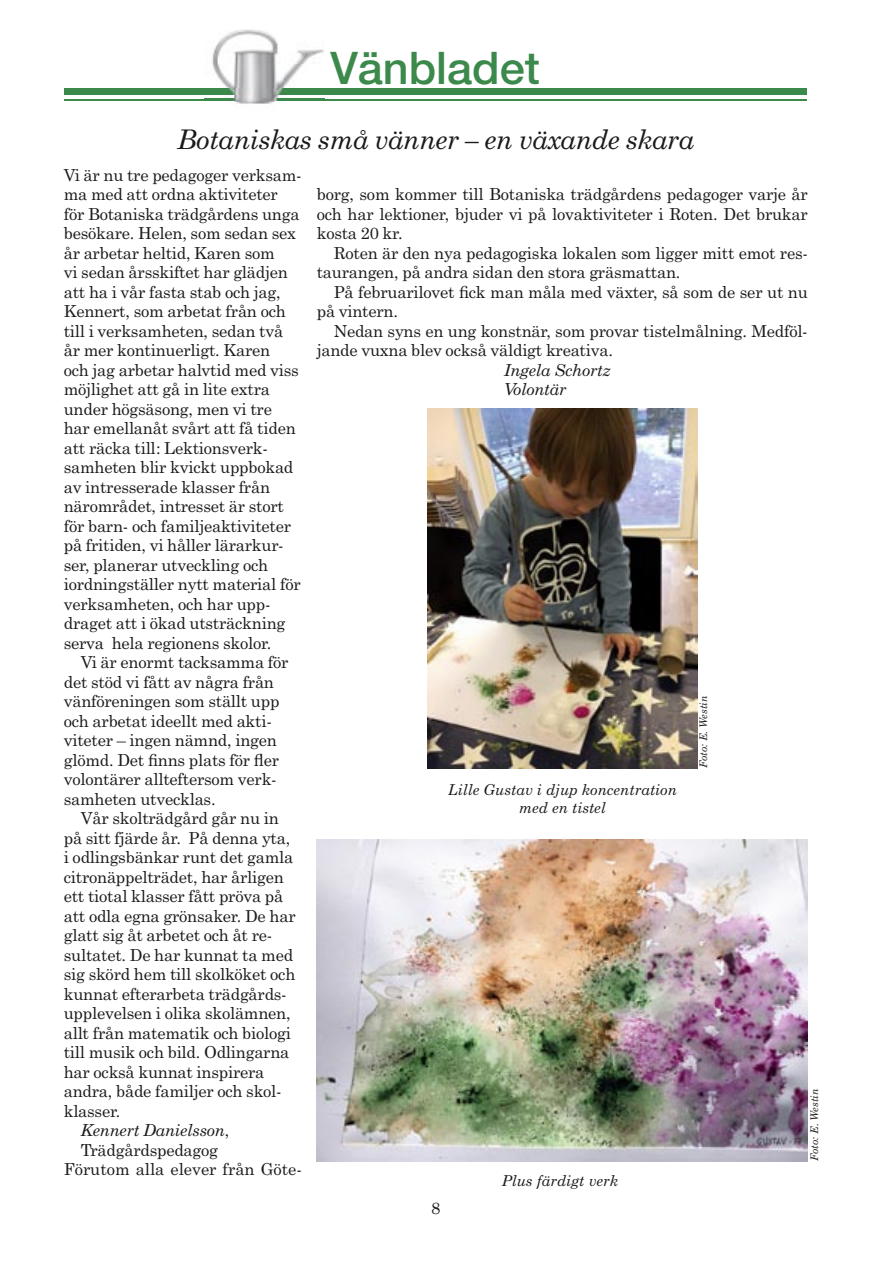
<style>
.page{position:relative;width:893px;height:1263px;background:#fff}
.page>*{position:absolute;margin:0;border:0;box-sizing:border-box;transform-origin:0 0}
.t1{font:500 45px "Helvetica Neue";color:#3c894c}
.t2{font:italic 27px "Century Schoolbook Std";letter-spacing:-.015em;color:#1a1a1b}
.t3{font:16.5px/19.5px "Century Schoolbook Std";letter-spacing:-.015em;color:#1a1a1b}
.t4{font:italic 16.5px/19.5px "Century Schoolbook Std";letter-spacing:-.015em;color:#1a1a1b}
.t5{font:italic 15px/18px "Century Schoolbook Std";color:#1a1a1b;text-align:center}
.t6{font:italic 10.5px "Century Schoolbook Std";color:#1a1a1b}
.s1{font-style:normal}
</style>
<div class="page">
<div style="left:64px;top:89px;width:742px;height:6px;background:#3c894c"></div>
<hr style="left:64px;top:99px;width:742px;height:2px;background:#3c894c">
<img style="left:205px;top:29px;width:119px;height:75px">
<img style="left:205px;top:89px;width:119px;height:6px">
<img style="left:427px;top:408px;width:270px;height:360px">
<img style="left:317px;top:839px;width:490px;height:322px">
<h1 class="t1" style="left:330px;top:42px;width:211px">Vänbladet</h1>
<h2 class="t2" style="left:177px;top:122px;width:519px">Botaniskas små vänner – en växande skara</h2>
<p class="t3" style="left:64px;top:165px;width:239px">Vi är nu tre pedagoger verksam&shy;ma med att ordna aktiviteter för Botaniska trädgårdens unga besökare. Helen, som sedan sex år arbetar heltid, Karen som<br>vi sedan årsskiftet har glädjen att ha i vår fasta stab och jag,<br>Kennert, som arbetat från och till i verksamheten, sedan två år mer kontinuerligt. Karen<br>och jag arbetar halvtid med viss möjlighet att gå in lite extra under högsäsong, men vi tre har emellanåt svårt att få tiden att räcka till : Lektionsverk&shy;samheten blir kvickt uppbokad av intresserade klasser från närområdet, intresset är stort för barn- och familjeaktiviteter på fritiden, vi håller lärarkur&shy;ser, planerar utveckling och iordningställer nytt material för verksamheten, och har upp&shy;draget att i ökad utsträckning serva hela regionens skolor.</p>
<p class="t3" style="left:64px;top:652px;width:226px;text-indent:17px">Vi är enormt tacksamma för det stöd vi fått av några från vänföreningen som ställt upp och arbetat ideellt med akti&shy;viteter – ingen nämnd, ingen glömd. Det finns plats för fler volontärer allteftersom verk&shy;samheten utvecklas.</p>
<p class="t3" style="left:81px;top:808px;width:200px">Vår skolträdgård går nu in</p>
<p class="t3" style="left:64px;top:828px;width:228px">på sitt fjärde år. På denna yta,</p>
<p class="t3" style="left:64px;top:847px;width:231px">i odlingsbänkar runt det gamla</p>
<p class="t3" style="left:64px;top:867px;width:222px">citronäppelträdet, har årligen</p>
<p class="t3" style="left:64px;top:886px;width:221px">ett tiotal klasser fått pröva på</p>
<p class="t3" style="left:64px;top:906px;width:233px">att odla egna grönsaker. De har</p>
<p class="t3" style="left:64px;top:925px;width:210px">glatt sig åt arbetet och åt re-</p>
<p class="t3" style="left:64px;top:945px;width:231px">sultatet. De har kunnat ta med</p>
<p class="t3" style="left:64px;top:964px;width:233px">sig skörd hem till skolköket och</p>
<p class="t3" style="left:64px;top:984px;width:225px">kunnat efterarbeta trädgårds-</p>
<p class="t3" style="left:64px;top:1003px;width:228px">upplevelsen i olika skolämnen,</p>
<p class="t3" style="left:64px;top:1023px;width:229px">allt från matematik och biologi</p>
<p class="t3" style="left:64px;top:1042px;width:227px">till musik och bild. Odlingarna</p>
<p class="t3" style="left:64px;top:1062px;width:202px">har också kunnat inspirera</p>
<p class="t3" style="left:64px;top:1081px;width:219px">andra, både familjer och skol-</p>
<p class="t3" style="left:64px;top:1101px;width:58px">klasser.</p>
<p class="t4" style="left:81px;top:1120px;width:150px">Kennert Danielsson<span class="s1">,</span></p>
<p class="t3" style="left:81px;top:1140px;width:139px">Trädgårdspedagog</p>
<p class="t3" style="left:64px;top:1159px;width:240px">Förutom alla elever från Göte-</p>
<p class="t3" style="left:317px;top:184px;width:493px;text-align:justify">borg, som kommer till Botaniska trädgårdens pedagoger varje år och har lektioner, bjuder vi på lovaktiviteter i Roten. Det brukar kosta 20 kr.</p>
<p class="t3" style="left:317px;top:243px;width:493px;text-indent:17px">Roten är den nya pedagogiska lokalen som ligger mitt emot res&shy;taurangen, på andra sidan den stora gräsmattan.</p>
<p class="t3" style="left:317px;top:282px;width:493px;text-indent:17px">På februarilovet fick man måla med växter, så som de ser ut nu på vintern.</p>
<p class="t3" style="left:317px;top:321px;width:492px;text-indent:17px">Nedan syns en ung konstnär, som provar tistelmålning. Medföl&shy;jande vuxna blev också väldigt kreativa.</p>
<p class="t4" style="left:504px;top:360px;width:108px">Ingela Schortz<br>Volontär</p>
<p class="t6" style="left:697px;top:768px;width:74px;rotate:-90deg">Foto: E. Westin</p>
<p class="t5" style="left:448px;top:780px;width:231px">Lille Gustav i djup koncentration med en tistel</p>
<p class="t6" style="left:808px;top:1161px;width:74px;rotate:-90deg">Foto: E. Westin</p>
<p class="t5" style="left:502px;top:1171px;width:118px">Plus färdigt verk</p>
<p class="t3" style="left:431px;top:1198px;width:11px">8</p>
</div>
